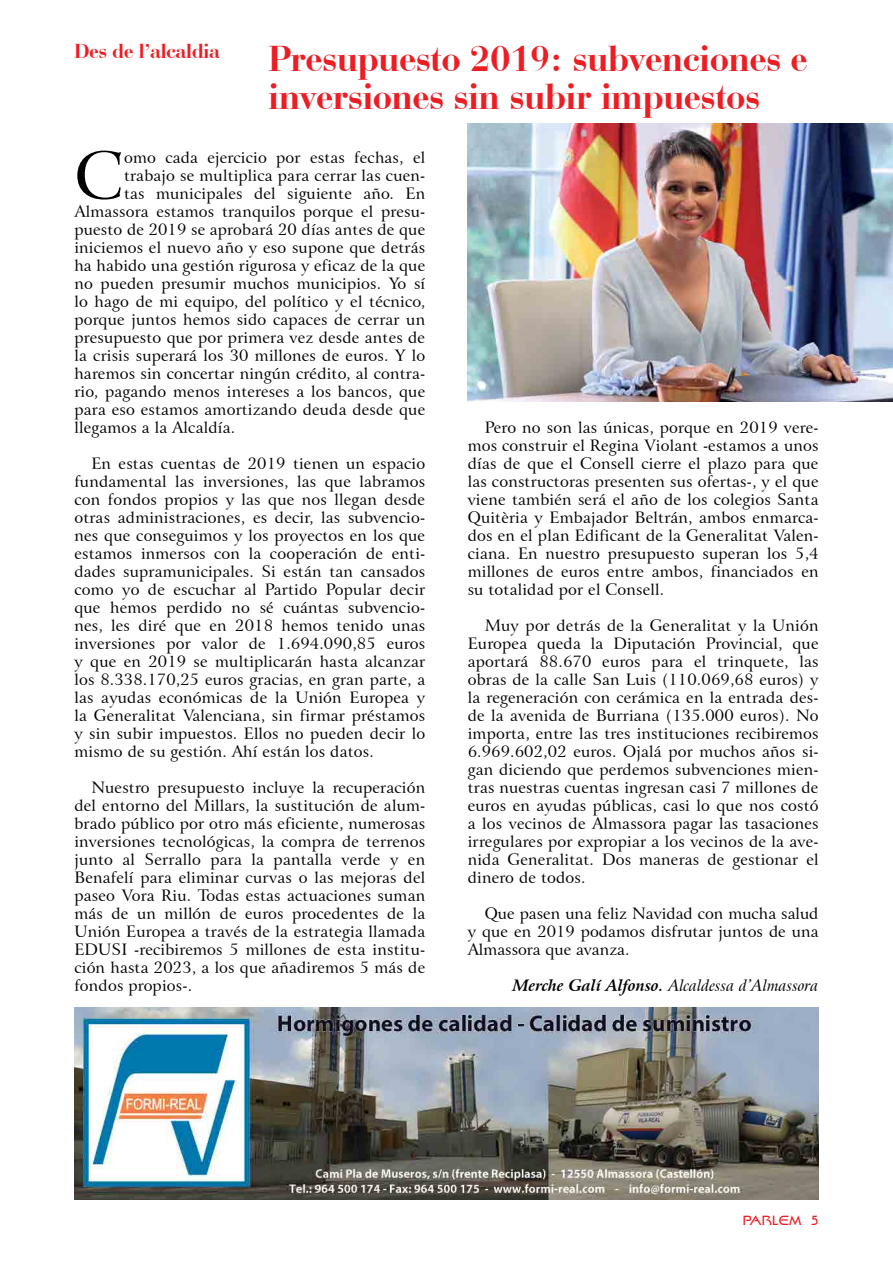
<style>
.page{position:relative;width:893px;height:1263px;background:#fff}
.page>*{position:absolute;margin:0;border:0;box-sizing:border-box;transform-origin:0 0}
.t1{font:65.1px "Arrus BT";color:#000}
.t2{font:700 37.5px/37.5px "Bauer Bodoni BT";color:#ed1d24}
.t3{font:700 21px "Bauer Bodoni BT";color:#ed1d24}
.t4{font:15.75px/18px "Arrus BT";letter-spacing:.01em;color:#000;text-align:justify}
.t5{font:italic 15.75px "Arrus BT";color:#000}
.t6{font:13.5px "Final Frontier";color:#ed1d24}
.s1{font-weight:700}
</style>
<div class="page">
<img style="left:74px;top:1008px;width:745px;height:191px">
<img style="left:468px;top:123px;width:425px;height:279px">
<h3 class="t3" style="left:74px;top:38px;width:147px">Des de l’alcaldia</h3>
<h2 class="t2" style="left:269px;top:39px;width:540px">Presupuesto 2019: subvenciones e inversiones sin subir impuestos</h2>
<h1 class="t1" style="left:74px;top:135px;width:50px">C</h1>
<p class="t4" style="left:124px;top:148px;width:303px">omo cada ejercicio por estas fechas, el</p>
<p class="t4" style="left:124px;top:166px;width:303px">trabajo se multiplica para cerrar las cuen-</p>
<p class="t4" style="left:124px;top:184px;width:303px">tas municipales del siguiente año. En</p>
<p class="t4" style="left:74px;top:202px;width:352px">Almassora estamos tranquilos porque el presu-</p>
<p class="t4" style="left:74px;top:220px;width:352px">puesto de 2019 se aprobará 20 días antes de que</p>
<p class="t4" style="left:74px;top:238px;width:352px">iniciemos el nuevo año y eso supone que detrás</p>
<p class="t4" style="left:74px;top:256px;width:352px">ha habido una gestión rigurosa y eficaz de la que</p>
<p class="t4" style="left:74px;top:274px;width:352px">no pueden presumir muchos municipios. Yo sí</p>
<p class="t4" style="left:74px;top:292px;width:352px">lo hago de mi equipo, del político y el técnico,</p>
<p class="t4" style="left:74px;top:310px;width:352px">porque juntos hemos sido capaces de cerrar un</p>
<p class="t4" style="left:74px;top:328px;width:352px">presupuesto que por primera vez desde antes de</p>
<p class="t4" style="left:74px;top:346px;width:352px">la crisis superará los 30 millones de euros. Y lo</p>
<p class="t4" style="left:74px;top:364px;width:352px">haremos sin concertar ningún crédito, al contra-</p>
<p class="t4" style="left:74px;top:382px;width:352px">rio, pagando menos intereses a los bancos, que</p>
<p class="t4" style="left:74px;top:400px;width:352px">para eso estamos amortizando deuda desde que</p>
<p class="t4" style="left:74px;top:418px;width:162px">llegamos a la Alcaldía.</p>
<p class="t4" style="left:74px;top:455px;width:352px;text-indent:17px">En estas cuentas de 2019 tienen un espacio fundamental las inversiones, las que labramos con fondos propios y las que nos llegan desde otras administraciones, es decir, las subvencio&shy;nes que conseguimos y los proyectos en los que estamos inmersos con la cooperación de enti&shy;dades supramunicipales. Si están tan cansados como yo de escuchar al Partido Popular decir que hemos perdido no sé cuántas subvencio&shy;nes, les diré que en 2018 hemos tenido unas inversiones por valor de 1.694.090,85 euros y que en 2019 se multiplicarán hasta alcanzar los 8.338.170,25 euros gracias, en gran parte, a las ayudas económicas de la Unión Europea y la Generalitat Valenciana, sin firmar préstamos y sin subir impuestos. Ellos no pueden decir lo mismo de su gestión. Ahí están los datos.</p>
<p class="t4" style="left:74px;top:779px;width:352px;text-indent:17px">Nuestro presupuesto incluye la recuperación del entorno del Millars, la sustitución de alum&shy;brado público por otro más eficiente, numerosas inversiones tecnológicas, la compra de terrenos junto al Serrallo para la pantalla verde y en Benafelí para eliminar curvas o las mejoras del paseo Vora Riu. Todas estas actuaciones suman más de un millón de euros procedentes de la Unión Europea a través de la estrategia llamada EDUSI -recibiremos 5 millones de esta institu&shy;ción hasta 2023, a los que añadiremos 5 más de fondos propios-.</p>
<p class="t4" style="left:468px;top:418px;width:352px;text-indent:17px">Pero no son las únicas, porque en 2019 vere&shy;mos construir el Regina Violant -estamos a unos días de que el Consell cierre el plazo para que las constructoras presenten sus ofertas-, y el que viene también será el año de los colegios Santa Quitèria y Embajador Beltrán, ambos enmarca&shy;dos en el plan Edificant de la Generalitat Valen&shy;ciana. En nuestro presupuesto superan los 5,4 millones de euros entre ambos, financiados en su totalidad por el Consell.</p>
<p class="t4" style="left:468px;top:616px;width:352px;text-indent:17px">Muy por detrás de la Generalitat y la Unión Europea queda la Diputación Provincial, que aportará 88.670 euros para el trinquete, las obras de la calle San Luis (110.069,68 euros) y la regeneración con cerámica en la entrada des&shy;de la avenida de Burriana (135.000 euros). No importa, entre las tres instituciones recibiremos 6.969.602,02 euros. Ojalá por muchos años si&shy;gan diciendo que perdemos subvenciones mien&shy;tras nuestras cuentas ingresan casi 7 millones de euros en ayudas públicas, casi lo que nos costó a los vecinos de Almassora pagar las tasaciones irregulares por expropiar a los vecinos de la ave&shy;nida Generalitat. Dos maneras de gestionar el dinero de todos.</p>
<p class="t4" style="left:468px;top:905px;width:352px;text-indent:17px">Que pasen una feliz Navidad con mucha salud y que en 2019 podamos disfrutar juntos de una Almassora que avanza.</p>
<p class="t5" style="left:512px;top:975px;width:308px"><span class="s1">Merche Galí Alfonso.</span> Alcaldessa d’Almassora</p>
<p class="t6" style="left:742px;top:1214px;width:78px">PARLEM 5</p>
</div>
